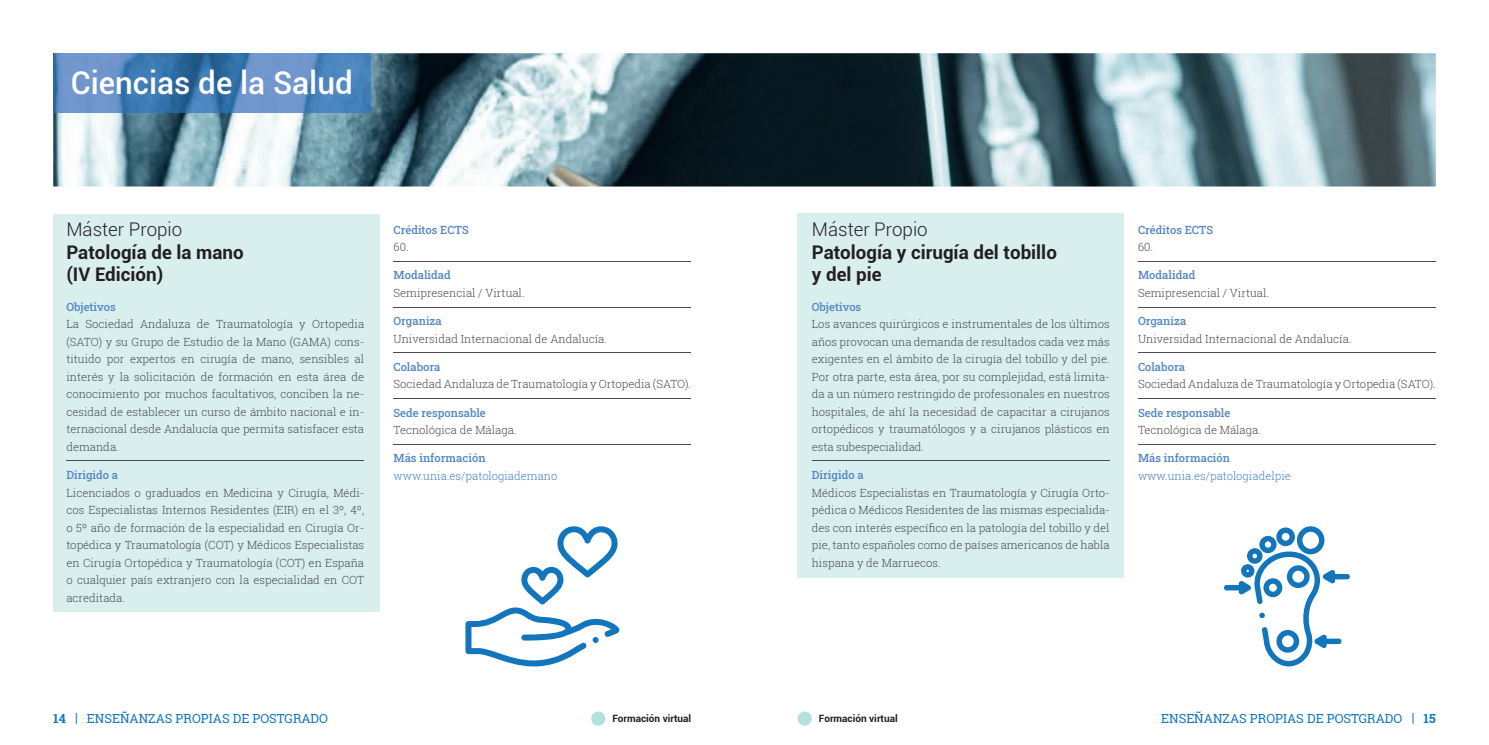
<style>
.page{position:relative;width:1489px;height:745px;background:#fff}
.page>*{position:absolute;margin:0;border:0;box-sizing:border-box;transform-origin:0 0}
.t1{font:500 31.25px "Roboto";color:#fff}
.t2{font:700 18.75px/22.5px "Roboto";color:#231f20}
.t3{font:300 18.75px "Roboto";color:#231f20}
.t4{font:12.5px "Roboto Slab";color:#1375bc}
.t5{font:300 11.25px/17.5px "Roboto Slab";color:#4b4c4d;text-align:justify}
.t6{font:500 11.25px "Roboto Slab";color:#5487c6}
.t7{font:300 11.25px "Roboto Slab";color:#4a83c4}
.t8{font:700 10px "Roboto";color:#231f20}
.s1{font-weight:700}
.s2{font-weight:500}
</style>
<div class="page">
<div style="left:591px;top:711px;width:14px;height:14px;background:#b5e0e0;border-radius:50%"></div>
<div style="left:797px;top:711px;width:14px;height:14px;background:#b5e0e0;border-radius:50%"></div>
<div style="left:53px;top:213px;width:326px;height:398px;background:#d9efee"></div>
<div style="left:797px;top:213px;width:326px;height:365px;background:#d9efee"></div>
<img style="left:53px;top:53px;width:1382px;height:133px">
<img style="left:53px;top:53px;width:317px;height:59px">
<hr style="left:393px;top:261px;width:298px;height:1px;background:#4b4c4d">
<hr style="left:393px;top:307px;width:298px;height:1px;background:#4b4c4d">
<hr style="left:393px;top:352px;width:298px;height:1px;background:#4b4c4d">
<hr style="left:393px;top:398px;width:298px;height:1px;background:#4b4c4d">
<hr style="left:393px;top:443px;width:298px;height:1px;background:#4b4c4d">
<hr style="left:66px;top:460px;width:298px;height:1px;background:#4b4c4d">
<hr style="left:1137px;top:261px;width:298px;height:1px;background:#4b4c4d">
<hr style="left:1137px;top:307px;width:298px;height:1px;background:#4b4c4d">
<hr style="left:1137px;top:352px;width:298px;height:1px;background:#4b4c4d">
<hr style="left:1137px;top:398px;width:298px;height:1px;background:#4b4c4d">
<hr style="left:1137px;top:443px;width:298px;height:1px;background:#4b4c4d">
<hr style="left:811px;top:460px;width:298px;height:1px;background:#4b4c4d">
<svg style="left:465px;top:526px;width:154px;height:140px"></svg>
<svg style="left:1224px;top:526px;width:125px;height:140px"></svg>
<h1 class="t1" style="left:71px;top:61px;width:283px">Ciencias de la Salud</h1>
<h2 class="t3" style="left:66px;top:216px;width:117px">Máster Propio</h2>
<h2 class="t2" style="left:66px;top:240px;width:179px">Patología de la mano (IV Edición)</h2>
<p class="t6" style="left:66px;top:299px;width:51px">Objetivos</p>
<p class="t5" style="left:66px;top:315px;width:299px">La Sociedad Andaluza de Traumatología y Ortopedia (SATO) y su Grupo de Estudio de la Mano (GAMA) cons&shy;tituido por expertos en cirugía de mano, sensibles al interés y la solicitación de formación en esta área de conocimiento por muchos facultativos, conciben la ne&shy;cesidad de establecer un curso de ámbito nacional e in&shy;ternacional desde Andalucía que permita satisfacer esta demanda.</p>
<p class="t6" style="left:66px;top:467px;width:53px">Dirigido a</p>
<p class="t5" style="left:66px;top:483px;width:299px">Licenciados o graduados en Medicina y Cirugía, Médi&shy;cos Especialistas Internos Residentes (EIR) en el 3º, 4º, o 5º año de formación de la especialidad en Cirugía Or&shy;topédica y Traumatología (COT) y Médicos Especialistas en Cirugía Ortopédica y Traumatología (COT) en España o cualquier país extranjero con la especialidad en COT acreditada.</p>
<p class="t6" style="left:393px;top:222px;width:77px">Créditos ECTS</p>
<p class="t5" style="left:393px;top:238px;width:17px">60.</p>
<p class="t6" style="left:393px;top:267px;width:59px">Modalidad</p>
<p class="t5" style="left:393px;top:284px;width:132px">Semipresencial / Virtual.</p>
<p class="t6" style="left:393px;top:313px;width:50px">Organiza</p>
<p class="t5" style="left:393px;top:329px;width:215px">Universidad Internacional de Andalucía.</p>
<p class="t6" style="left:393px;top:359px;width:49px">Colabora</p>
<p class="t5" style="left:393px;top:375px;width:299px">Sociedad Andaluza de Traumatología y Ortopedia (SATO).</p>
<p class="t6" style="left:393px;top:404px;width:94px">Sede responsable</p>
<p class="t5" style="left:393px;top:420px;width:124px">Tecnológica de Málaga.</p>
<p class="t6" style="left:393px;top:450px;width:94px">Más información</p>
<p class="t7" style="left:393px;top:467px;width:165px">www.unia.es/patologiademano</p>
<h2 class="t3" style="left:811px;top:216px;width:117px">Máster Propio</h2>
<h2 class="t2" style="left:811px;top:240px;width:246px">Patología y cirugía del tobillo y del pie</h2>
<p class="t6" style="left:811px;top:299px;width:51px">Objetivos</p>
<p class="t5" style="left:811px;top:315px;width:299px">Los avances quirúrgicos e instrumentales de los últimos años provocan una demanda de resultados cada vez más exigentes en el ámbito de la cirugía del tobillo y del pie.<br>Por otra parte, esta área, por su complejidad, está limita&shy;da a un número restringido de profesionales en nuestros hospitales, de ahí la necesidad de capacitar a cirujanos ortopédicos y traumatólogos y a cirujanos plásticos en esta subespecialidad.</p>
<p class="t6" style="left:811px;top:467px;width:53px">Dirigido a</p>
<p class="t5" style="left:811px;top:483px;width:299px">Médicos Especialistas en Traumatología y Cirugía Orto&shy;pédica o Médicos Residentes de las mismas especialida&shy;des con interés específico en la patología del tobillo y del pie, tanto españoles como de países americanos de habla hispana y de Marruecos.</p>
<p class="t6" style="left:1137px;top:222px;width:77px">Créditos ECTS</p>
<p class="t5" style="left:1137px;top:238px;width:17px">60.</p>
<p class="t6" style="left:1137px;top:267px;width:59px">Modalidad</p>
<p class="t5" style="left:1137px;top:284px;width:132px">Semipresencial / Virtual.</p>
<p class="t6" style="left:1137px;top:313px;width:50px">Organiza</p>
<p class="t5" style="left:1137px;top:329px;width:215px">Universidad Internacional de Andalucía.</p>
<p class="t6" style="left:1137px;top:359px;width:49px">Colabora</p>
<p class="t5" style="left:1137px;top:375px;width:299px">Sociedad Andaluza de Traumatología y Ortopedia (SATO).</p>
<p class="t6" style="left:1137px;top:404px;width:94px">Sede responsable</p>
<p class="t5" style="left:1137px;top:420px;width:124px">Tecnológica de Málaga.</p>
<p class="t6" style="left:1137px;top:450px;width:94px">Más información</p>
<p class="t7" style="left:1137px;top:467px;width:154px">www.unia.es/patologiadelpie</p>
<p class="t4" style="left:53px;top:709px;width:276px"><span class="s1">14</span> <span class="s2">|</span> ENSEÑANZAS PROPIAS DE POSTGRADO</p>
<p class="t8" style="left:612px;top:711px;width:80px">Formación virtual</p>
<p class="t8" style="left:819px;top:711px;width:80px">Formación virtual</p>
<p class="t4" style="left:1161px;top:709px;width:276px">ENSEÑANZAS PROPIAS DE POSTGRADO <span class="s2">|</span> <span class="s1">15</span></p>
</div>
